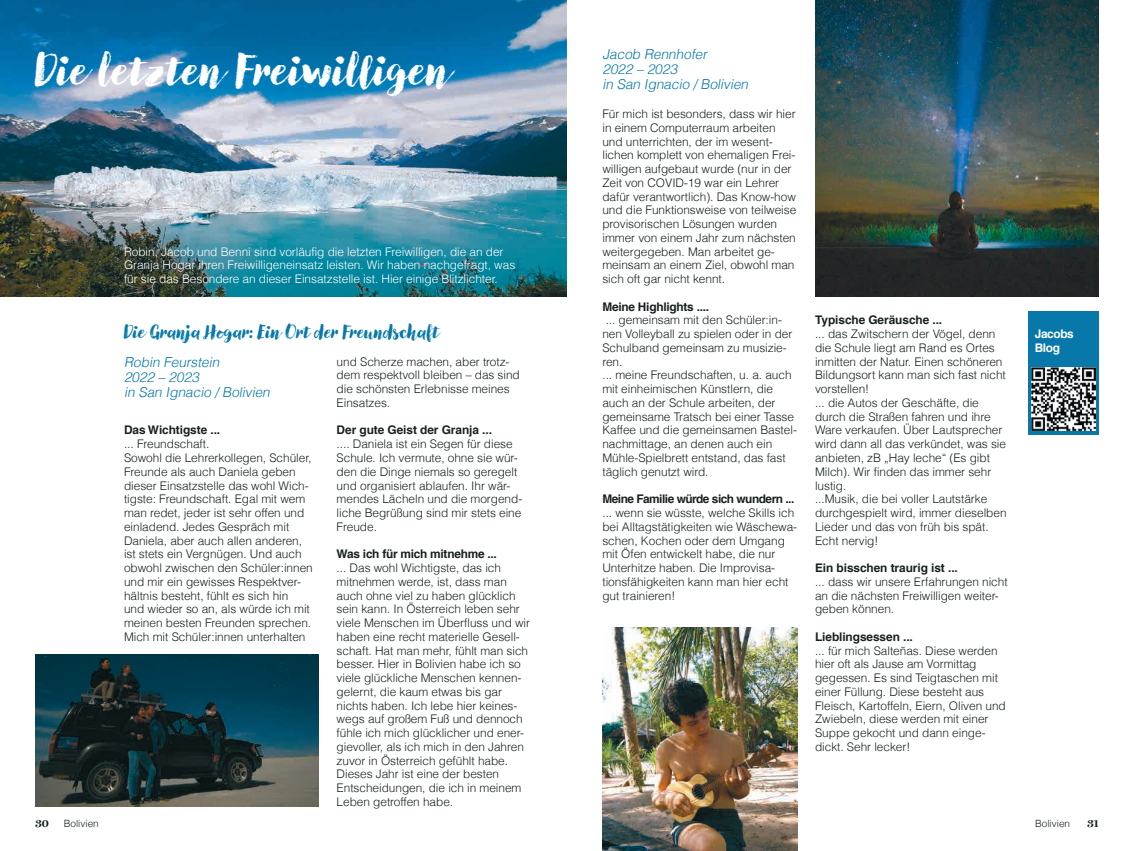
<style>
.page{position:relative;width:1134px;height:851px;background:#fff}
.page>*{position:absolute;margin:0;border:0;box-sizing:border-box;transform-origin:0 0}
.t1{font:800 45px "Canvas Script";color:#fff}
.Fließtext{font:800 18.75px "Canvas Script";letter-spacing:-.005em;color:#0778a9}
.Untertitel_Schief_11{font:italic 300 13.75px "Helveticafor Caritas";color:#0778a9}
.Fließtext-2{font:300 11.88px/13.8px "Helveticafor Caritas";letter-spacing:-.005em;color:#172020}
.Fließtext-3{font:300 11.88px/13.8px "Helveticafor Caritas";letter-spacing:-.005em;color:#fff}
.Fließtext_Bold{font:700 11.88px "Helveticafor Caritas";letter-spacing:-.005em;color:#172020}
.Fließtext_Bold-2{font:700 11.88px "Helveticafor Caritas";letter-spacing:-.04em;color:#172020}
.Fließtext_Bold-3{font:700 11.88px/13.8px "Helveticafor Caritas";letter-spacing:-.03em;color:#fff}
.t2{font:700 11.25px "Miller Display";color:#172020}
.t3{font:300 10px "Helveticafor Caritas";color:#172020}
</style>
<div class="page">
<img style="left:0;top:0;width:567px;height:297px">
<img style="left:35px;top:654px;width:284px;height:151px">
<div style="left:1028px;top:310px;width:70px;height:124px;background:#0778a9"></div>
<img style="left:1031px;top:367px;width:64px;height:64px">
<img style="left:603px;top:627px;width:194px;height:223px">
<img style="left:815px;top:0;width:283px;height:297px">
<p class="t1" style="left:35px;top:41px;width:417px">Die letzten Freiwilligen</p>
<p class="Fließtext-3" style="left:124px;top:244px;width:393px">Robin, Jacob und Benni sind vorläufig die letzten Freiwilligen, die an der<br>Granja Hogar ihren Freiwilligeneinsatz leisten. Wir haben nachgefragt, was für sie das Besondere an dieser Einsatzstelle ist. Hier einige Blitzlichter.</p>
<p class="Fließtext" style="left:124px;top:319px;width:317px">Die Granja Hogar: Ein Ort der Freundschaft</p>
<p class="Untertitel_Schief_11" style="left:124px;top:353px;width:100px">Robin Feurstein</p>
<p class="Untertitel_Schief_11" style="left:124px;top:368px;width:79px">2022 – 2023</p>
<p class="Untertitel_Schief_11" style="left:124px;top:383px;width:150px">in San Ignacio /Bolivien</p>
<p class="Fließtext_Bold" style="left:124px;top:423px;width:98px">Das Wichtigste ...</p>
<p class="Fließtext-2" style="left:124px;top:437px;width:87px">... Freundschaft.</p>
<p class="Fließtext-2" style="left:124px;top:450px;width:190px">Sowohl die Lehrerkollegen, Schüler, Freunde als auch Daniela geben dieser Einsatzstelle das wohl Wich&shy;tigste: Freundschaft. Egal mit wem man redet, jeder ist sehr offen und einladend. Jedes Gespräch mit Daniela, aber auch allen anderen, ist stets ein Vergnügen. Und auch obwohl zwischen den Schüler:innen und mir ein gewisses Respektver&shy;hältnis besteht, fühlt es sich hin<br>und wieder so an, als würde ich mit meinen besten Freunden sprechen.<br>Mich mit Schüler:innen unterhalten</p>
<p class="Fließtext-2" style="left:337px;top:354px;width:185px">und Scherze machen, aber trotz&shy;dem respektvoll bleiben – das sind die schönsten Erlebnisse meines<br>Einsatzes.</p>
<p class="Fließtext_Bold" style="left:337px;top:423px;width:157px">Der gute Geist der Granja ...</p>
<p class="Fließtext-2" style="left:337px;top:437px;width:187px">.... Daniela ist ein Segen für diese<br>Schule. Ich vermute, ohne sie wür&shy;den die Dinge niemals so geregelt und organisiert ablaufen. Ihr wär&shy;mendes Lächeln und die morgend&shy;liche Begrüßung sind mir stets eine<br>Freude.</p>
<p class="Fließtext_Bold" style="left:337px;top:547px;width:162px">Was ich für mich mitnehme ...</p>
<p class="Fließtext-2" style="left:337px;top:560px;width:195px">... Das wohl Wichtigste, das ich mitnehmen werde, ist, dass man auch ohne viel zu haben glücklich sein kann. In Österreich leben sehr viele Menschen im Überfluss und wir haben eine recht materielle Gesell&shy;schaft. Hat man mehr, fühlt man sich besser. Hier in Bolivien habe ich so viele glückliche Menschen kennen&shy;gelernt, die kaum etwas bis gar nichts haben. Ich lebe hier keines&shy;wegs auf großem Fuß und dennoch fühle ich mich glücklicher und ener&shy;gievoller, als ich mich in den Jahren zuvor in Österreich gefühlt habe.<br>Dieses Jahr ist eine der besten Entscheidungen, die ich in meinem Leben getroffen habe.</p>
<p class="Untertitel_Schief_11" style="left:602px;top:46px;width:109px">Jacob Rennhofer</p>
<p class="Untertitel_Schief_11" style="left:602px;top:61px;width:79px">2022 – 2023</p>
<p class="Untertitel_Schief_11" style="left:602px;top:76px;width:150px">in San Ignacio /Bolivien</p>
<p class="Fließtext-2" style="left:602px;top:107px;width:195px">Für mich ist besonders, dass wir hier in einem Computerraum arbeiten und unterrichten, der im wesent&shy;lichen komplett von ehemaligen Frei&shy;willigen aufgebaut wurde (nur in der Zeit von COVID-19 war ein Lehrer dafür verantwortlich). Das Know-how und die Funktionsweise von teilweise provisorischen Lösungen wurden immer von einem Jahr zum nächsten weitergegeben. Man arbeitet ge&shy;meinsam an einem Ziel, obwohl man sich oft gar nicht kennt.</p>
<p class="Fließtext_Bold" style="left:602px;top:299px;width:108px">Meine Highlights ....</p>
<p class="Fließtext-2" style="left:602px;top:313px;width:191px">... gemeinsam mit den Schüler:in&shy;nen Volleyball zu spielen oder in der<br>Schulband gemeinsam zu musizie&shy;ren.</p>
<p class="Fließtext-2" style="left:602px;top:368px;width:196px">... meine Freundschaften, u. a. auch mit einheimischen Künstlern, die auch an der Schule arbeiten, der gemeinsame Tratsch bei einer Tasse Kaffee und die gemeinsamen Bastel&shy;nachmittage, an denen auch ein Mühle-Spielbrett entstand, das fast täglich genutzt wird.</p>
<p class="Fließtext_Bold-2" style="left:602px;top:492px;width:193px">Meine Familie würde sich wundern ...</p>
<p class="Fließtext-2" style="left:602px;top:505px;width:196px">... wenn sie wüsste, welche Skills ich bei Alltagstätigkeiten wie Wäschewa&shy;schen, Kochen oder dem Umgang mit Öfen entwickelt habe, die nur<br>Unterhitze haben. Die Improvisa&shy;tionsfähigkeiten kann man hier echt gut trainieren!</p>
<p class="Fließtext_Bold" style="left:815px;top:313px;width:129px">Typische Geräusche ...</p>
<p class="Fließtext-2" style="left:815px;top:327px;width:192px">... das Zwitschern der Vögel, denn die Schule liegt am Rand es Ortes inmitten der Natur. Einen schöneren<br>Bildungsort kann man sich fast nicht vorstellen!</p>
<p class="Fließtext-2" style="left:815px;top:395px;width:193px">... die Autos der Geschäfte, die durch die Straßen fahren und ihre<br>Ware verkaufen. Über Lautsprecher wird dann all das verkündet, was sie anbieten, zB „Hay leche“ (Es gibt<br>Milch). Wir finden das immer sehr lustig.</p>
<p class="Fließtext-2" style="left:815px;top:492px;width:193px">...Musik, die bei voller Lautstärke durchgespielt wird, immer dieselben<br>Lieder und das von früh bis spät.<br>Echt nervig!</p>
<p class="Fließtext_Bold" style="left:815px;top:560px;width:144px">Ein bisschen traurig ist ...</p>
<p class="Fließtext-2" style="left:815px;top:574px;width:194px">... dass wir unsere Erfahrungen nicht an die nächsten Freiwilligen weiter&shy;geben können.</p>
<p class="Fließtext_Bold" style="left:815px;top:629px;width:99px">Lieblingsessen ...</p>
<p class="Fließtext-2" style="left:815px;top:643px;width:192px">... für mich Salteñas. Diese werden hier oft als Jause am Vormittag gegessen. Es sind Teigtaschen mit einer Füllung. Diese besteht aus<br>Fleisch, Kartoffeln, Eiern, Oliven und<br>Zwiebeln, diese werden mit einer<br>Suppe gekocht und dann einge&shy;dickt. Sehr lecker!</p>
<p class="Fließtext_Bold-3" style="left:1035px;top:327px;width:41px">Jacobs<br>Blog</p>
<p class="t2" style="left:35px;top:815px;width:15px">30</p>
<p class="t3" style="left:64px;top:816px;width:37px">Bolivien</p>
<p class="t3" style="left:1035px;top:816px;width:37px">Bolivien</p>
<p class="t2" style="left:1087px;top:815px;width:13px">31</p>
</div>
